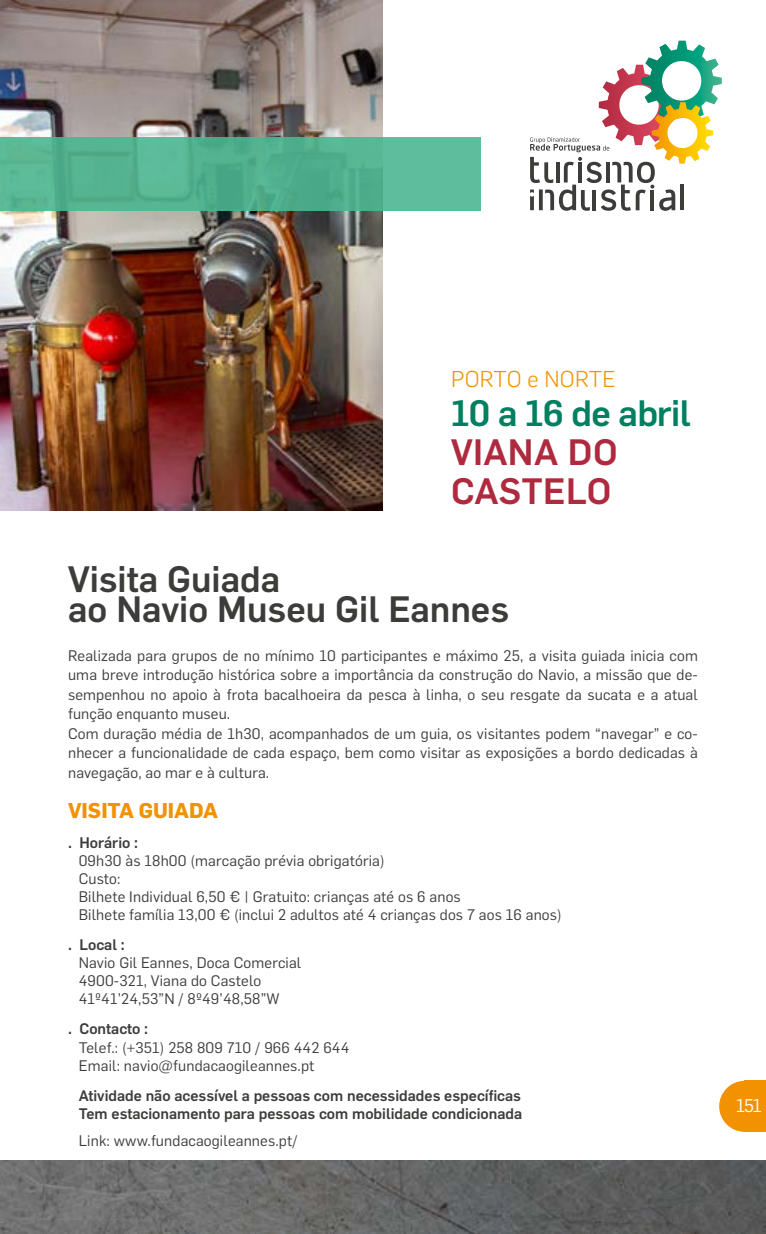
<style>
.page{position:relative;width:766px;height:1234px;background:#fff}
.page>*{position:absolute;margin:0;border:0;box-sizing:border-box;transform-origin:0 0}
.t1{font:500 36px/30px "Flama";color:#3c3c3b}
.t2{font:500 36px/39px "Flama";letter-spacing:.01em;color:#ae2a3f}
.t3{font:500 36px "Flama";letter-spacing:-.02em;color:#008061}
.t4{font:300 22.5px "Flama";letter-spacing:.01em;color:#f39200}
.t5{font:700 21px "Flama";color:#f39200}
.t6{font:18px "Flama";color:#fff}
.t7{font:15px/19.5px "Flama";letter-spacing:.01em;color:#3c3c3b}
.t8{font:500 15px/18px "Flama";color:#3c3c3b}
</style>
<div class="page">
<svg style="left:719px;top:1080px;width:25px;height:51px"></svg>
<div style="left:744px;top:1080px;width:21px;height:51px;background:#f39200"></div>
<svg style="left:530px;top:41px;width:191px;height:170px"></svg>
<img style="left:0;top:0;width:383px;height:510px">
<svg style="left:0;top:137px;width:480px;height:74px;background:#55b392"></svg>
<img style="left:0;top:1160px;width:765px;height:73px">
<h2 class="t4" style="left:451px;top:364px;width:166px">PORTO e NORTE</h2>
<h1 class="t3" style="left:451px;top:387px;width:241px">10 a 16 de abril</h1>
<h1 class="t2" style="left:451px;top:430px;width:168px">VIANA DO<br>CASTELO</h1>
<h1 class="t1" style="left:68px;top:561px;width:442px">Visita Guiada<br>ao Navio Museu Gil Eannes</h1>
<p class="t7" style="left:68px;top:644px;width:631px">Realizada para grupos de no mínimo 10 participantes e máximo 25, a visita guiada inicia com uma breve introdução histórica sobre a importância da construção do Navio, a missão que de&shy;sempenhou no apoio à frota bacalhoeira da pesca à linha, o seu resgate da sucata e a atual função enquanto museu.<br>Com duração média de 1h30, acompanhados de um guia, os visitantes podem “navegar” e co&shy;nhecer a funcionalidade de cada espaço, bem como visitar as exposições a bordo dedicadas à navegação, ao mar e à cultura.</p>
<h3 class="t5" style="left:68px;top:795px;width:152px">VISITA GUIADA</h3>
<p class="t8" style="left:68px;top:832px;width:72px">. Horário :</p>
<p class="t7" style="left:79px;top:850px;width:484px;line-height:18px">09h30 às 18h00 (marcação prévia obrigatória)<br>Custo:<br>Bilhete Individual 6,50 € | Gratuito: crianças até os 6 anos<br>Bilhete família 13,00 € (inclui 2 adultos até 4 crianças dos 7 aos 16 anos)</p>
<p class="t8" style="left:68px;top:934px;width:58px">. Local :</p>
<p class="t7" style="left:79px;top:952px;width:224px;line-height:18px">Navio Gil Eannes, Doca Comercial<br>4900-321, Viana do Castelo<br>41º41’24,53”N / 8º49’48,58”W</p>
<p class="t8" style="left:68px;top:1018px;width:81px">. Contacto :</p>
<p class="t7" style="left:79px;top:1036px;width:272px;line-height:18px">Telef.: (+351) 258 809 710 / 966 442 644<br>Email: navio@fundacaogileannes.pt</p>
<p class="t8" style="left:79px;top:1084px;width:445px">Atividade não acessível a pessoas com necessidades específicas<br>Tem estacionamento para pessoas com mobilidade condicionada</p>
<p class="t7" style="left:79px;top:1129px;width:220px">Link: www.fundacaogileannes.pt/</p>
<p class="t6" style="left:736px;top:1093px;width:27px">151</p>
</div>
